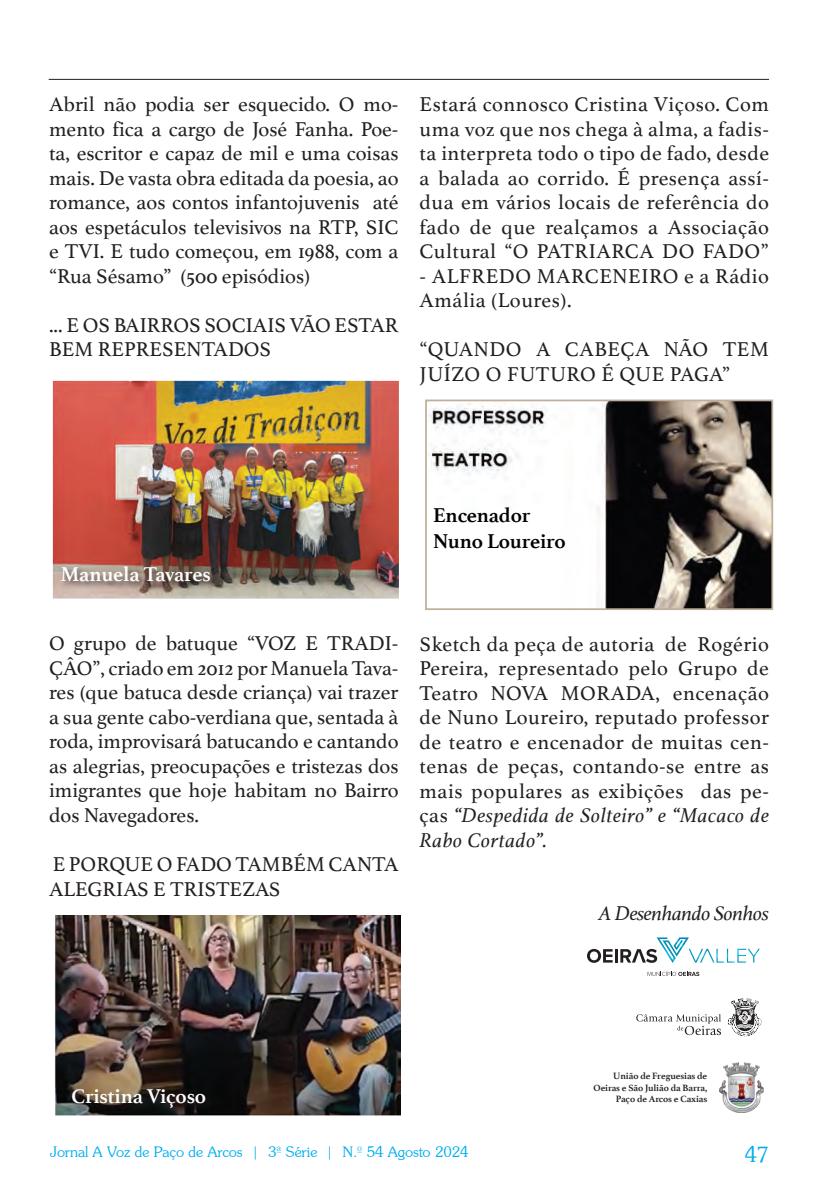
<style>
.page{position:relative;width:819px;height:1191px;background:#fff}
.page>*{position:absolute;margin:0;border:0;box-sizing:border-box;transform-origin:0 0}
.t1{font:22.75px "Souvenir";color:#00aeef}
.t2{font:21px/24.5px "Athelas";color:#231f20;text-align:justify}
.t3{font:21px/24.5px "Athelas";letter-spacing:.025em;color:#231f20}
.t4{font:700 21px "Athelas";letter-spacing:-.01em;color:#fff}
.t5{font:700 21px/25.2px "Athelas";letter-spacing:-.01em;color:#000}
.t6{font:italic 21px "Athelas";letter-spacing:-.02em;color:#231f20}
.t7{font:15.75px "Souvenir";color:#00aeef}
.t8{font:700 9.62px/11.5px "Athelas";letter-spacing:-.01em;color:#231f20;text-align:right}
.s1{font-style:italic}
</style>
<div class="page">
<hr style="left:49px;top:79px;width:719px;height:1px;background:#231f20">
<img style="left:55px;top:915px;width:345px;height:201px">
<img style="left:429px;top:402px;width:341px;height:205px">
<div style="left:425px;top:399px;width:348px;height:211px;border:2px solid #bfaf9a"></div>
<img style="left:52px;top:380px;width:346px;height:218px">
<div style="left:70px;top:1088px;width:144px;height:28px;background:#231f20;opacity:.75"></div>
<div style="left:60px;top:565px;width:158px;height:25px;background:#231f20;opacity:.75"></div>
<svg style="left:587px;top:937px;width:172px;height:26px"></svg>
<svg style="left:647px;top:971px;width:52px;height:5px"></svg>
<svg style="left:636px;top:1014px;width:84px;height:21px"></svg>
<svg style="left:727px;top:998px;width:34px;height:38px"></svg>
<img style="left:719px;top:1062px;width:44px;height:50px">
<p class="t2" style="left:49px;top:92px;width:351px">Abril não podia ser esquecido. O mo&shy;mento fica a cargo de José Fanha. Poe&shy;ta, escritor e capaz de mil e uma coisas mais. De vasta obra editada da poesia, ao romance, aos contos infantojuvenis até aos espetáculos televisivos na RTP, SIC e TVI. E tudo começou, em 1988, com a “Rua Sésamo” (500 episódios)</p>
<p class="t2" style="left:49px;top:312px;width:351px">... E OS BAIRROS SOCIAIS VÃO ESTAR<br>BEM REPRESENTADOS</p>
<p class="t2" style="left:419px;top:92px;width:351px">Estará connosco Cristina Viçoso. Com uma voz que nos chega à alma, a fadis&shy;ta interpreta todo o tipo de fado, desde a balada ao corrido. É presença assí&shy;dua em vários locais de referência do fado de que realçamos a Associação Cultural “O PATRIARCA DO FADO”</p>
<p class="t3" style="left:419px;top:263px;width:351px">- ALFREDO MARCENEIRO e a Rádio<br>Amália (Loures).</p>
<p class="t3" style="left:419px;top:337px;width:351px">“QUANDO A CABEÇA NÃO TEM<br>JUÍZO O FUTURO É QUE PAGA”</p>
<p class="t4" style="left:61px;top:557px;width:152px">Manuela Tavares</p>
<p class="t5" style="left:433px;top:502px;width:134px">Encenador<br>Nuno Loureiro</p>
<p class="t2" style="left:49px;top:631px;width:351px">O grupo de batuque “VOZ E TRADI-ÇÂO”, criado em 2012 por Manuela Tava&shy;res (que batuca desde criança) vai trazer a sua gente cabo-verdiana que, sentada à roda, improvisará batucando e cantando as alegrias, preocupações e tristezas dos imigrantes que hoje habitam no Bairro dos Navegadores.</p>
<p class="t2" style="left:49px;top:851px;width:351px">E PORQUE O FADO TAMBÉM CANTA<br>ALEGRIAS E TRISTEZAS</p>
<p class="t2" style="left:419px;top:631px;width:351px">Sketch da peça de autoria de Rogério Pereira, representado pelo Grupo de Teatro NOVA MORADA, encenação de Nuno Loureiro, reputado professor de teatro e encenador de muitas cen&shy;tenas de peças, contando-se entre as mais populares as exibições das pe&shy;ças <span class="s1">“Despedida de Solteiro” e “Macaco de Rabo Cortado”.</span></p>
<p class="t6" style="left:599px;top:897px;width:171px">A Desenhando Sonhos</p>
<p class="t4" style="left:71px;top:1079px;width:136px">Cristina Viçoso</p>
<p class="t8" style="left:593px;top:1070px;width:115px">União de Freguesias de<br>Oeiras e São Julião da Barra,<br>Paço de Arcos e Caxias</p>
<p class="t7" style="left:50px;top:1143px;width:420px">Jornal A Voz de Paço de Arcos | 3ª Série | N.º 54 Agosto 2024</p>
<p class="t1" style="left:744px;top:1142px;width:26px">47</p>
</div>
